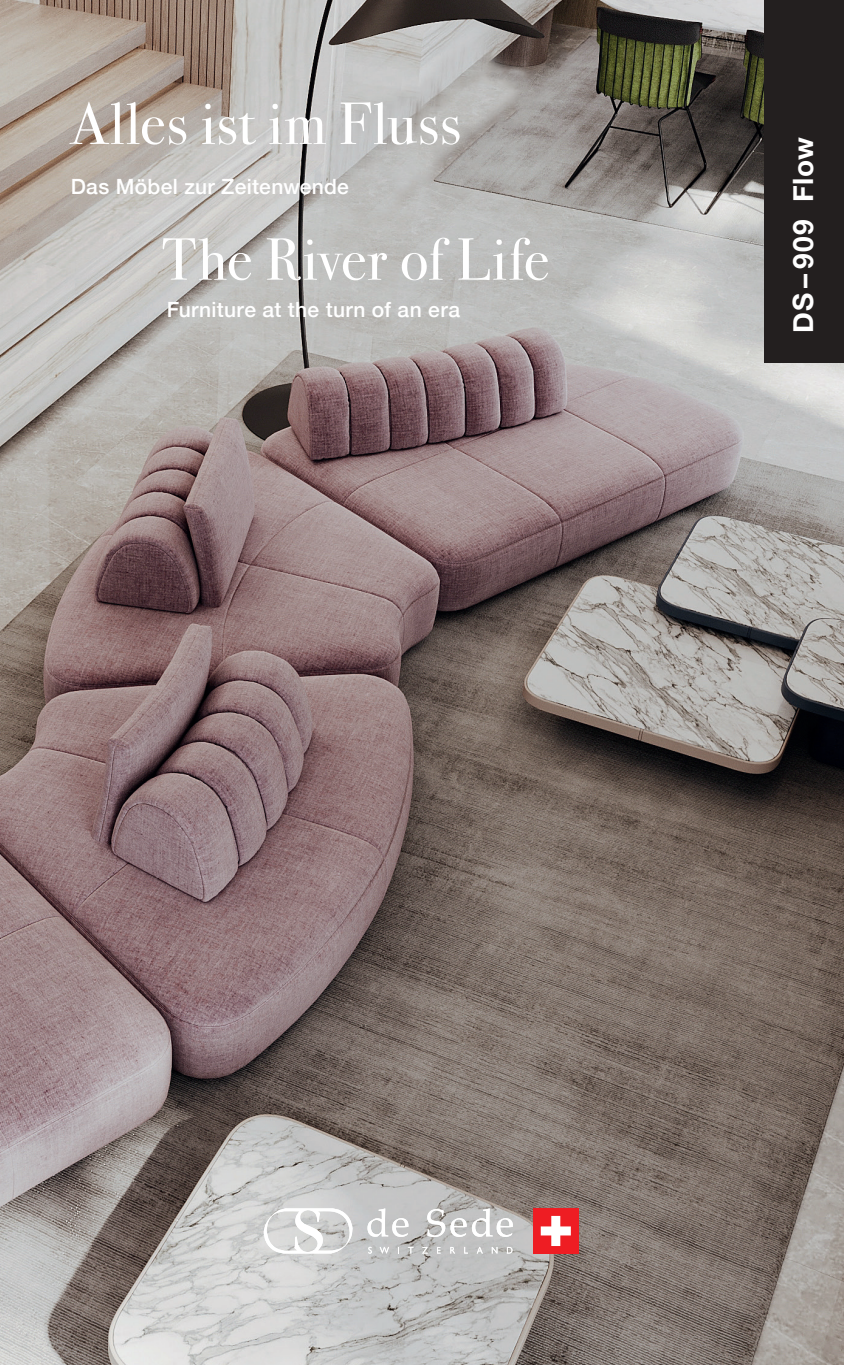
<style>
.page{position:relative;width:844px;height:1365px;background:#fff}
.page>*{position:absolute;margin:0;border:0;box-sizing:border-box;transform-origin:0 0}
.Subline_10pt{font:59.5px "Bodoni Svty Two ITCTT";letter-spacing:.01em;color:#fff}
.Label-16pt{font:700 28px "Helvetica Neue";letter-spacing:.025em;color:#fff}
.Subline_10pt-2{font:500 21px "Helvetica Neue";letter-spacing:.015em;color:#fff}
</style>
<div class="page">
<img style="left:0;top:0;width:843px;height:1364px">
<div style="left:764px;top:0;width:79px;height:362px;background:#231f1f"></div>
<svg style="left:263px;top:1207px;width:91px;height:46px"></svg>
<svg style="left:367px;top:1208px;width:41px;height:28px"></svg>
<svg style="left:427px;top:1208px;width:39px;height:28px"></svg>
<svg style="left:472px;top:1208px;width:40px;height:28px"></svg>
<svg style="left:368px;top:1246px;width:4px;height:7px"></svg>
<svg style="left:379px;top:1246px;width:10px;height:7px"></svg>
<svg style="left:408px;top:1246px;width:5px;height:7px"></svg>
<svg style="left:422px;top:1246px;width:6px;height:7px"></svg>
<svg style="left:437px;top:1246px;width:3px;height:7px"></svg>
<svg style="left:450px;top:1246px;width:5px;height:7px"></svg>
<svg style="left:464px;top:1246px;width:4px;height:7px"></svg>
<svg style="left:476px;top:1246px;width:6px;height:7px"></svg>
<svg style="left:491px;top:1246px;width:6px;height:7px"></svg>
<svg style="left:506px;top:1246px;width:6px;height:7px"></svg>
<div style="left:533px;top:1208px;width:45px;height:45px;background:#ee1d23"></div>
<svg style="left:540px;top:1215px;width:30px;height:30px"></svg>
<p class="Subline_10pt" style="left:71px;top:75px;width:392px">Alles ist im Fluss</p>
<p class="Subline_10pt-2" style="left:71px;top:169px;width:280px">Das Möbel zur Zeitenwende</p>
<p class="Subline_10pt" style="left:162px;top:211px;width:389px">The River of Life</p>
<p class="Subline_10pt-2" style="left:167px;top:293px;width:295px">Furniture at the turn of an era</p>
<p class="Label-16pt" style="left:781px;top:333px;width:197px;rotate:-90deg">DS – 909 Flow</p>
</div>
